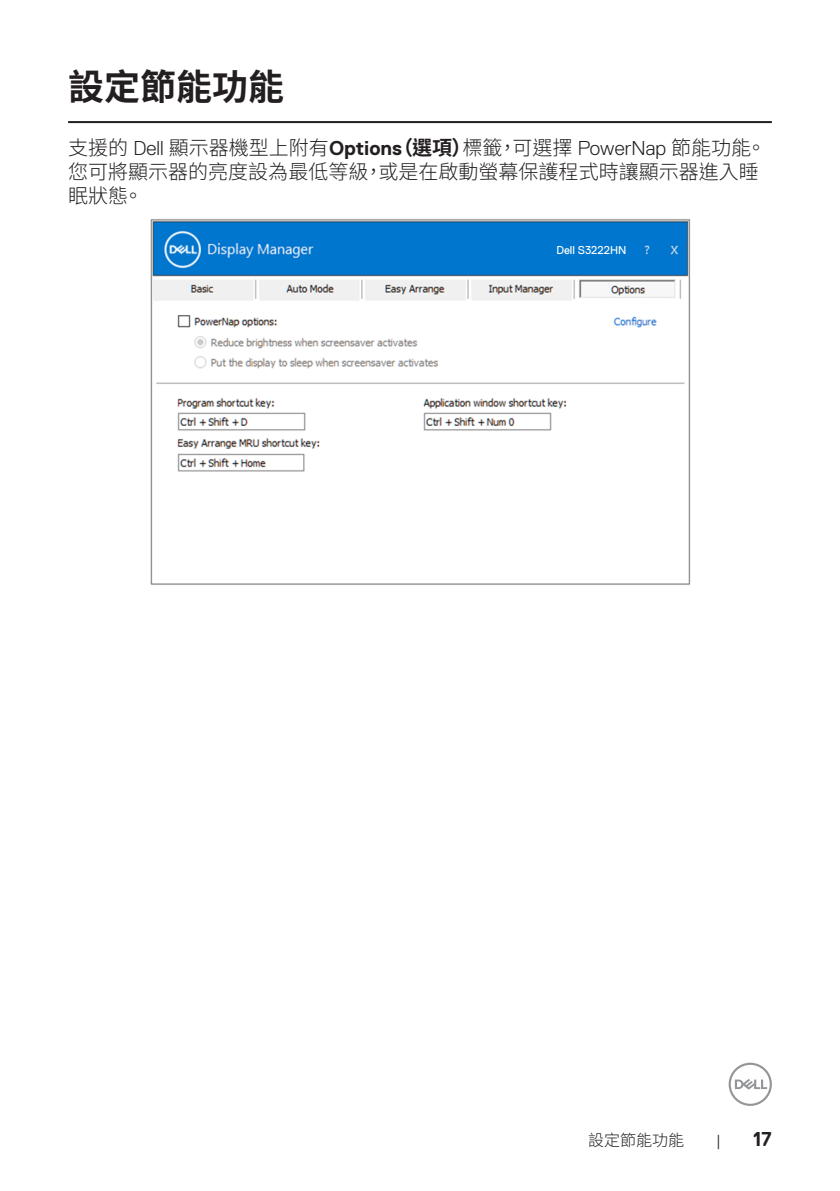
<style>
.page{position:relative;width:840px;height:1191px;background:#fff}
.page>*{position:absolute;margin:0;border:0;box-sizing:border-box;transform-origin:0 0}
.Head_1{font:700 36px "Noto Sans CJ Ktc";color:#231f20}
.Paragraph{font:300 20px/24px "Noto Sans CJ Ktc";color:#231f20}
.t1{font:300 16px "Noto Sans CJ Ktc";color:#231f20}
.t2{font:11.4px "Dell Replica";color:#fff}
.s1{font-family:"Dell Replica"}
.s2{font-family:"Dell Replica";font-weight:700}
.s3{font-weight:700}
.s4{font-family:"Dell Replica";font-weight:700;font-size:20px}
</style>
<div class="page">
<svg style="left:728px;top:1062px;width:43px;height:44px"></svg>
<hr style="left:68px;top:121px;width:703px;height:2px;background:#231f20">
<img style="left:150px;top:219px;width:541px;height:366px">
<div style="left:166px;top:473px;width:190px;height:53px;background:#fff"></div>
<div style="left:548px;top:242px;width:86px;height:18px;background:#0076ce"></div>
<p class="Head_1" style="left:68px;top:66px;width:218px">設定節能功能</p>
<p class="Paragraph" style="left:68px;top:136px;width:699px">支援的 <span class="s1">Dell</span> 顯示器機型上附有<span class="s2">Options</span><span class="s3">（選項）</span>標籤，可選擇 <span class="s1">PowerNap</span> 節能功能。您可將顯示器的亮度設為最低等級，或是在啟動螢幕保護程式時讓顯示器進入睡眠狀態。</p>
<p class="t2" style="left:556px;top:244px;width:72px">Dell S3222HN</p>
<p class="t1" style="left:587px;top:1131px;width:185px">設定節能功能　　<span class="s1">|</span>　　<span class="s4">17</span></p>
</div>
